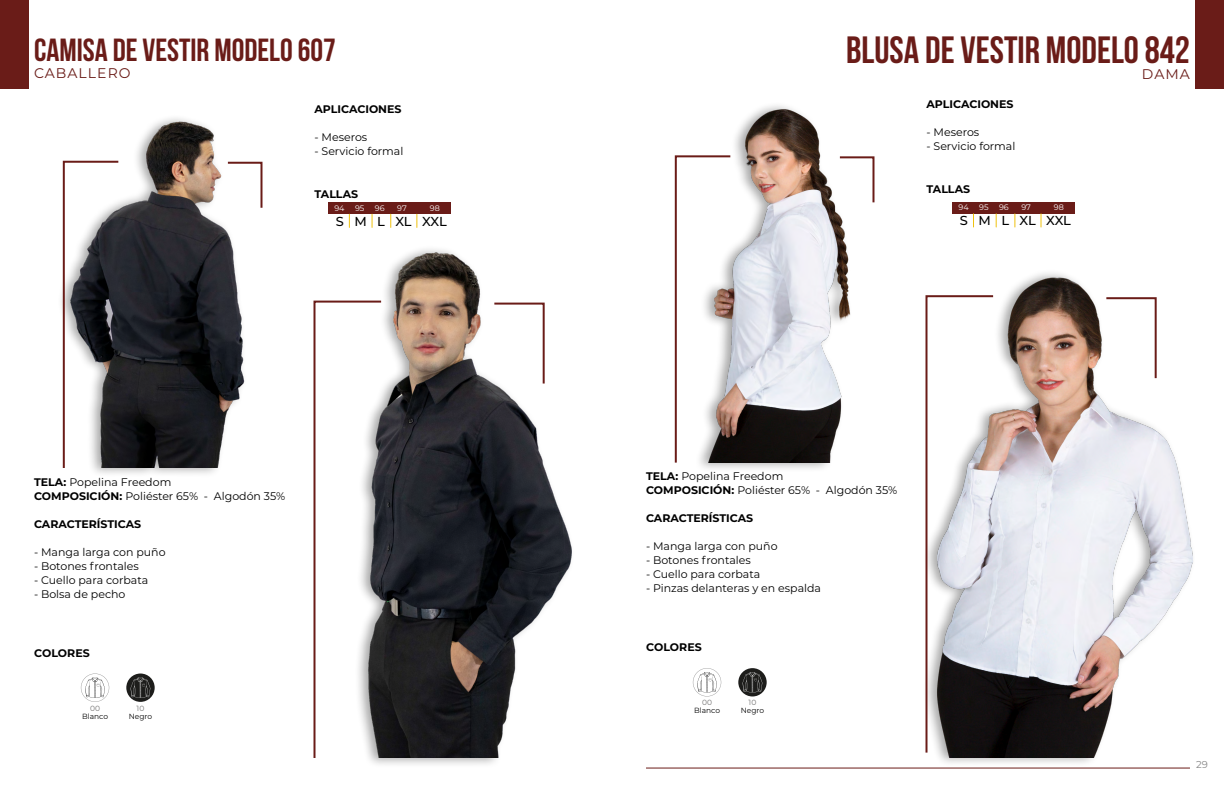
<style>
.page{position:relative;width:1224px;height:792px;background:#fff}
.page>*{position:absolute;margin:0;border:0;box-sizing:border-box;transform-origin:0 0}
.t1{font:700 38px "Bebas Neue";color:#6a1c18}
.t2{font:700 32px "Bebas Neue";color:#6a1c18}
.t3{font:14px "Montserrat";letter-spacing:.075em;color:#6a1c18}
.t4{font:500 13px "Montserrat";letter-spacing:-.025em;color:#000}
.t5{font:11px/14px "Montserrat";color:#000}
.t6{font:700 11px "Montserrat";color:#000}
.t7{font:10px "Montserrat";color:#878787}
.t8{font:8px "Montserrat";color:#fff}
.t9{font:7.5px "Montserrat";color:#000}
.t10{font:7.5px "Montserrat";color:#706f6f}
.s1{font-weight:700}
</style>
<div class="page">
<div style="left:0;top:0;width:28px;height:88px;background:#6a1c18"></div>
<div style="left:353px;top:244px;width:222px;height:524px;background:#000;opacity:.35"></div>
<img style="left:353px;top:247px;width:218px;height:511px">
<div style="left:57px;top:114px;width:191px;height:364px;background:#000;opacity:.35"></div>
<img style="left:57px;top:114px;width:191px;height:354px">
<svg style="left:492px;top:302px;width:54px;height:84px"></svg>
<svg style="left:226px;top:161px;width:37px;height:49px"></svg>
<svg style="left:313px;top:300px;width:70px;height:460px"></svg>
<svg style="left:62px;top:160px;width:58px;height:310px"></svg>
<svg style="left:81px;top:674px;width:28px;height:28px"></svg>
<svg style="left:126px;top:674px;width:29px;height:28px"></svg>
<svg style="left:131px;top:678px;width:19px;height:20px"></svg>
<div style="left:328px;top:202px;width:122px;height:12px;background:#6a1c18"></div>
<svg style="left:349px;top:214px;width:1px;height:13px"></svg>
<svg style="left:372px;top:214px;width:1px;height:13px"></svg>
<svg style="left:390px;top:214px;width:1px;height:13px"></svg>
<svg style="left:417px;top:214px;width:1px;height:13px"></svg>
<hr style="left:646px;top:768px;width:544px;height:1px;background:#6a1c18">
<div style="left:1196px;top:0;width:28px;height:88px;background:#6a1c18"></div>
<div style="left:922px;top:269px;width:274px;height:498px;background:#000;opacity:.35"></div>
<img style="left:926px;top:269px;width:270px;height:488px">
<div style="left:694px;top:101px;width:159px;height:372px;background:#000;opacity:.35"></div>
<img style="left:694px;top:102px;width:159px;height:361px">
<svg style="left:1104px;top:296px;width:54px;height:84px"></svg>
<svg style="left:838px;top:155px;width:37px;height:49px"></svg>
<svg style="left:925px;top:294px;width:70px;height:461px"></svg>
<svg style="left:674px;top:154px;width:58px;height:311px"></svg>
<svg style="left:693px;top:668px;width:28px;height:28px"></svg>
<svg style="left:738px;top:668px;width:29px;height:28px"></svg>
<svg style="left:743px;top:672px;width:19px;height:20px"></svg>
<div style="left:952px;top:202px;width:122px;height:11px;background:#6a1c18"></div>
<svg style="left:973px;top:214px;width:1px;height:13px"></svg>
<svg style="left:996px;top:214px;width:1px;height:13px"></svg>
<svg style="left:1015px;top:214px;width:1px;height:13px"></svg>
<svg style="left:1041px;top:214px;width:1px;height:13px"></svg>
<h2 class="t2" style="left:34px;top:32px;width:303px">CAMISA DE VESTIR MODELO 607</h2>
<p class="t3" style="left:34px;top:63px;width:98px">CABALLERO</p>
<h1 class="t1" style="left:846px;top:29px;width:345px">BLUSA DE VESTIR MODELO 842</h1>
<p class="t3" style="left:1142px;top:65px;width:50px">DAMA</p>
<p class="t6" style="left:315px;top:101px;width:89px">APLICACIONES</p>
<p class="t5" style="left:315px;top:130px;width:54px">- Meseros</p>
<p class="t5" style="left:315px;top:144px;width:90px">- Servicio formal</p>
<p class="t6" style="left:927px;top:96px;width:89px">APLICACIONES</p>
<p class="t5" style="left:927px;top:124px;width:54px">- Meseros</p>
<p class="t5" style="left:927px;top:138px;width:90px">- Servicio formal</p>
<p class="t6" style="left:315px;top:187px;width:45px">TALLAS</p>
<p class="t6" style="left:927px;top:181px;width:45px">TALLAS</p>
<p class="t8" style="left:334px;top:202px;width:12px">94</p>
<p class="t8" style="left:355px;top:202px;width:11px">95</p>
<p class="t8" style="left:375px;top:202px;width:11px">96</p>
<p class="t8" style="left:397px;top:202px;width:11px">97</p>
<p class="t8" style="left:430px;top:202px;width:11px">98</p>
<p class="t8" style="left:959px;top:202px;width:12px">94</p>
<p class="t8" style="left:979px;top:202px;width:11px">95</p>
<p class="t8" style="left:999px;top:202px;width:11px">96</p>
<p class="t8" style="left:1021px;top:202px;width:11px">97</p>
<p class="t8" style="left:1054px;top:202px;width:11px">98</p>
<p class="t4" style="left:336px;top:212px;width:113px">S M L XL XXL</p>
<p class="t4" style="left:960px;top:211px;width:113px">S M L XL XXL</p>
<p class="t5" style="left:34px;top:474px;width:253px"><span class="s1">TELA:</span> Popelina Freedom<br><span class="s1">COMPOSICIÓN:</span> Poliéster 65% - Algodón 35%</p>
<p class="t6" style="left:34px;top:516px;width:109px">CARACTERÍSTICAS</p>
<p class="t5" style="left:34px;top:544px;width:133px">- Manga larga con puño</p>
<p class="t5" style="left:34px;top:558px;width:106px">- Botones frontales</p>
<p class="t5" style="left:34px;top:572px;width:116px">- Cuello para corbata</p>
<p class="t5" style="left:34px;top:586px;width:93px">- Bolsa de pecho</p>
<p class="t5" style="left:646px;top:469px;width:253px"><span class="s1">TELA:</span> Popelina Freedom<br><span class="s1">COMPOSICIÓN:</span> Poliéster 65% - Algodón 35%</p>
<p class="t6" style="left:646px;top:511px;width:109px">CARACTERÍSTICAS</p>
<p class="t5" style="left:646px;top:539px;width:133px">- Manga larga con puño</p>
<p class="t5" style="left:646px;top:553px;width:106px">- Botones frontales</p>
<p class="t5" style="left:646px;top:567px;width:116px">- Cuello para corbata</p>
<p class="t5" style="left:646px;top:581px;width:177px">- Pinzas delanteras y en espalda</p>
<p class="t6" style="left:34px;top:645px;width:57px">COLORES</p>
<p class="t6" style="left:646px;top:639px;width:57px">COLORES</p>
<p class="t10" style="left:90px;top:703px;width:11px">00</p>
<p class="t9" style="left:82px;top:711px;width:28px">Blanco</p>
<p class="t10" style="left:137px;top:703px;width:9px">10</p>
<p class="t9" style="left:129px;top:711px;width:25px">Negro</p>
<p class="t10" style="left:702px;top:697px;width:11px">00</p>
<p class="t9" style="left:694px;top:705px;width:28px">Blanco</p>
<p class="t10" style="left:749px;top:697px;width:9px">10</p>
<p class="t9" style="left:741px;top:705px;width:25px">Negro</p>
<p class="t7" style="left:1196px;top:758px;width:13px">29</p>
</div>
